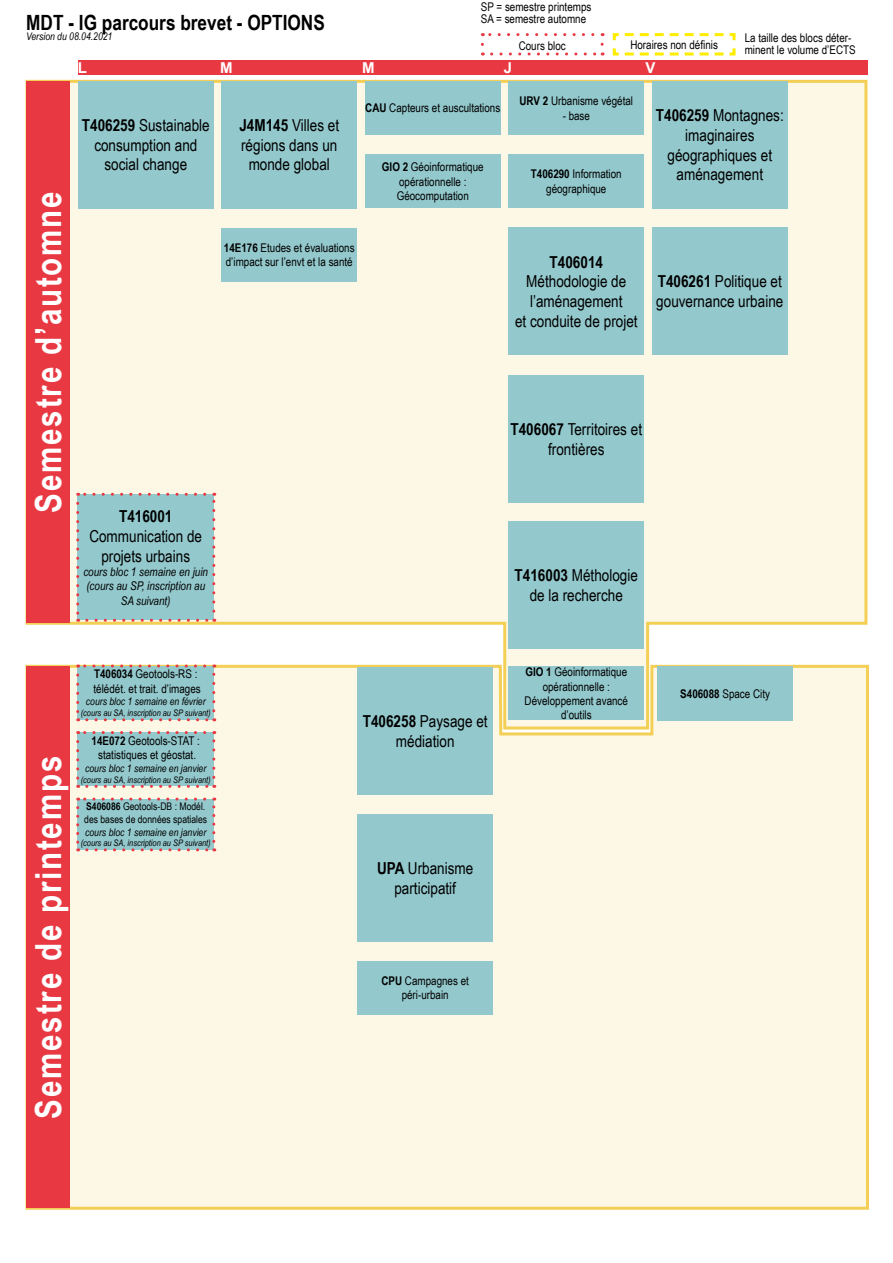
<style>
.page{position:relative;width:893px;height:1263px;background:#fff}
.page>*{position:absolute;margin:0;border:0;box-sizing:border-box;transform-origin:0 0}
.t1{font:700 36px "Arial Narrow";letter-spacing:.05em;color:#fff}
.t2{font:700 21px "Arial Narrow";color:#000}
.t3{font:16.5px/19.8px "Arial Narrow";color:#000;text-align:center}
.t4{font:700 16.5px "Arial Narrow";color:#000}
.t5{font:700 15px "Arial";color:#fff}
.t6{font:12px/14.4px "Arial Narrow";color:#000;text-align:center}
.t7{font:italic 12px/14.4px "Arial Narrow";color:#000;text-align:center}
.t8{font:italic 10.5px "Arial Narrow";color:#000}
.t9{font:10.5px/12.6px "Arial Narrow";color:#000}
.t10{font:italic 9px "Arial Narrow";color:#000}
.s1{font-weight:700}
</style>
<div class="page">
<svg style="left:481px;top:44px;width:3px;height:12px"></svg>
<svg style="left:492px;top:53px;width:111px;height:3px"></svg>
<svg style="left:601px;top:33px;width:3px;height:11px"></svg>
<svg style="left:482px;top:33px;width:111px;height:3px"></svg>
<svg style="left:612px;top:33px;width:124px;height:23px"></svg>
<div style="left:78px;top:60px;width:789px;height:15px;background:#e83943"></div>
<svg style="left:25px;top:79px;width:843px;height:584px;background:#fcf7e5"></svg>
<div style="left:25px;top:663px;width:844px;height:547px;background:#fdf8e6"></div>
<div style="left:508px;top:81px;width:136px;height:54px;background:#93c8cc"></div>
<div style="left:508px;top:154px;width:136px;height:54px;background:#93c8cc"></div>
<div style="left:508px;top:228px;width:136px;height:127px;background:#93c8cc"></div>
<div style="left:652px;top:81px;width:136px;height:127px;background:#93c8cc"></div>
<div style="left:78px;top:81px;width:136px;height:127px;background:#93c8cc"></div>
<div style="left:652px;top:228px;width:136px;height:127px;background:#93c8cc"></div>
<div style="left:78px;top:494px;width:136px;height:126px;background:#93c8cc"></div>
<svg style="left:76px;top:503px;width:3px;height:119px"></svg>
<svg style="left:87px;top:619px;width:128px;height:3px"></svg>
<svg style="left:212px;top:493px;width:3px;height:118px"></svg>
<svg style="left:78px;top:493px;width:127px;height:3px"></svg>
<div style="left:221px;top:81px;width:136px;height:127px;background:#93c8cc"></div>
<div style="left:221px;top:228px;width:136px;height:53px;background:#93c8cc"></div>
<div style="left:365px;top:81px;width:136px;height:54px;background:#93c8cc"></div>
<div style="left:508px;top:375px;width:136px;height:127px;background:#93c8cc"></div>
<div style="left:508px;top:522px;width:136px;height:127px;background:#93c8cc"></div>
<div style="left:508px;top:666px;width:136px;height:54px;background:#93c8cc"></div>
<div style="left:365px;top:154px;width:136px;height:54px;background:#93c8cc"></div>
<div style="left:78px;top:666px;width:136px;height:54px;background:#93c8cc"></div>
<svg style="left:76px;top:675px;width:3px;height:46px"></svg>
<svg style="left:87px;top:718px;width:128px;height:3px"></svg>
<svg style="left:212px;top:664px;width:3px;height:47px"></svg>
<svg style="left:78px;top:664px;width:127px;height:3px"></svg>
<div style="left:78px;top:732px;width:136px;height:54px;background:#93c8cc"></div>
<svg style="left:76px;top:741px;width:3px;height:47px"></svg>
<svg style="left:87px;top:785px;width:128px;height:3px"></svg>
<svg style="left:212px;top:731px;width:3px;height:46px"></svg>
<svg style="left:78px;top:731px;width:127px;height:3px"></svg>
<div style="left:357px;top:667px;width:136px;height:128px;background:#93c8cc"></div>
<div style="left:357px;top:814px;width:136px;height:127px;background:#93c8cc"></div>
<div style="left:357px;top:961px;width:136px;height:53px;background:#93c8cc"></div>
<div style="left:657px;top:666px;width:136px;height:54px;background:#93c8cc"></div>
<div style="left:78px;top:799px;width:136px;height:51px;background:#93c8cc"></div>
<svg style="left:76px;top:807px;width:3px;height:44px"></svg>
<svg style="left:87px;top:848px;width:128px;height:3px"></svg>
<svg style="left:212px;top:797px;width:3px;height:44px"></svg>
<svg style="left:78px;top:797px;width:127px;height:3px"></svg>
<div style="left:26px;top:81px;width:44px;height:542px;background:#e83943"></div>
<div style="left:26px;top:666px;width:44px;height:542px;background:#e83943"></div>
<h2 class="t2" style="left:26px;top:6px;width:300px">MDT - IG parcours brevet - OPTIONS</h2>
<p class="t8" style="left:26px;top:29px;width:88px">Version du 08.04.2021</p>
<p class="t6" style="left:481px;top:0;width:112px;line-height:12px;text-align:left">SP = semestre printemps<br>SA = semestre automne</p>
<p class="t6" style="left:519px;top:38px;width:49px">Cours bloc</p>
<p class="t6" style="left:630px;top:37px;width:89px">Horaires non définis</p>
<p class="t6" style="left:745px;top:31px;width:113px;line-height:12px;text-align:left">La taille des blocs déter&shy;minent le volume d’ECTS</p>
<h1 class="t1" style="left:21px;top:304px;width:175px;rotate:-90deg">Semestre 1</h1>
<h1 class="t1" style="left:21px;top:512px;width:322px;rotate:-90deg">Semestre d’automne</h1>
<p class="t5" style="left:78px;top:57px;width:11px">L</p>
<p class="t5" style="left:220px;top:57px;width:14px">M</p>
<p class="t5" style="left:362px;top:57px;width:14px">M</p>
<p class="t5" style="left:504px;top:57px;width:10px">J</p>
<p class="t5" style="left:646px;top:57px;width:12px">V</p>
<h3 class="t3" style="left:82px;top:114px;width:129px"><span class="s1">T406259</span> Sustainable consumption and social change</h3>
<h3 class="t3" style="left:239px;top:114px;width:101px"><span class="s1">J4M145</span> Villes et régions dans un monde global</h3>
<p class="t6" style="left:365px;top:100px;width:137px"><span class="s1">CAU</span> Capteurs et auscultations</p>
<p class="t6" style="left:382px;top:159px;width:103px"><span class="s1">GIO 2</span> Géoinformatique opérationnelle :<br>Géocomputation</p>
<p class="t6" style="left:519px;top:93px;width:115px"><span class="s1">URV 2</span> Urbanisme végétal</p>
<p class="t6" style="left:563px;top:108px;width:29px">- base</p>
<p class="t6" style="left:531px;top:167px;width:92px"><span class="s1">T406290</span> Information géographique</p>
<p class="t6" style="left:224px;top:240px;width:132px;text-align:left"><span class="s1">14E176</span> Etudes et évaluations d’impact sur l’envt et la santé</p>
<h3 class="t4" style="left:550px;top:249px;width:55px">T406014</h3>
<h3 class="t3" style="left:515px;top:271px;width:124px">Méthodologie de l’aménagement<br>et conduite de projet</h3>
<h3 class="t3" style="left:656px;top:105px;width:129px"><span class="s1">T406259</span> Montagnes: imaginaires géographiques et aménagement</h3>
<h3 class="t3" style="left:656px;top:271px;width:129px;text-align:left"><span class="s1">T406261</span> Politique et gouvernance urbaine</h3>
<h3 class="t4" style="left:119px;top:504px;width:55px">T416001</h3>
<h3 class="t3" style="left:89px;top:525px;width:114px">Communication de projets urbains</h3>
<p class="t7" style="left:83px;top:564px;width:126px">cours bloc 1 semaine en juin (cours au SP, inscription au<br>SA suivant)</p>
<h3 class="t3" style="left:510px;top:418px;width:133px"><span class="s1">T406067</span> Territoires et frontières</h3>
<h3 class="t3" style="left:515px;top:565px;width:125px"><span class="s1">T416003</span> Méthologie de la recherche</h3>
<h1 class="t1" style="left:21px;top:1118px;width:364px;rotate:-90deg">Semestre de printemps</h1>
<p class="t6" style="left:94px;top:666px;width:109px;text-align:left"><span class="s1">T406034</span> Geotools-RS : télédét. et trait. d’images</p>
<p class="t8" style="left:86px;top:694px;width:121px">cours bloc 1 semaine en février</p>
<p class="t10" style="left:81px;top:707px;width:131px">(cours au SA, inscription au SP suivant)</p>
<p class="t6" style="left:92px;top:733px;width:110px"><span class="s1">14E072</span> Geotools-STAT : statistiques et géostat.</p>
<p class="t8" style="left:85px;top:761px;width:123px">cours bloc 1 semaine en janvier</p>
<p class="t10" style="left:81px;top:773px;width:131px">(cours au SA, inscription au SP suivant)</p>
<p class="t9" style="left:84px;top:800px;width:125px"><span class="s1">S406086</span> Geotools-DB : Modél. des bases de données spatiales</p>
<p class="t8" style="left:85px;top:824px;width:123px">cours bloc 1 semaine en janvier</p>
<p class="t10" style="left:81px;top:837px;width:131px">(cours au SA, inscription au SP suivant)</p>
<h3 class="t3" style="left:363px;top:711px;width:126px"><span class="s1">T406258</span> Paysage et médiation</h3>
<p class="t6" style="left:525px;top:664px;width:105px"><span class="s1">GIO 1</span> Géoinformatique opérationnelle :<br>Développement avancé d’outils</p>
<h3 class="t3" style="left:377px;top:857px;width:98px"><span class="s1">UPA</span> Urbanisme participatif</h3>
<p class="t6" style="left:381px;top:973px;width:89px"><span class="s1">CPU</span> Campagnes et péri-urbain</p>
<p class="t6" style="left:680px;top:686px;width:91px"><span class="s1">S406088</span> Space City</p>
</div>
